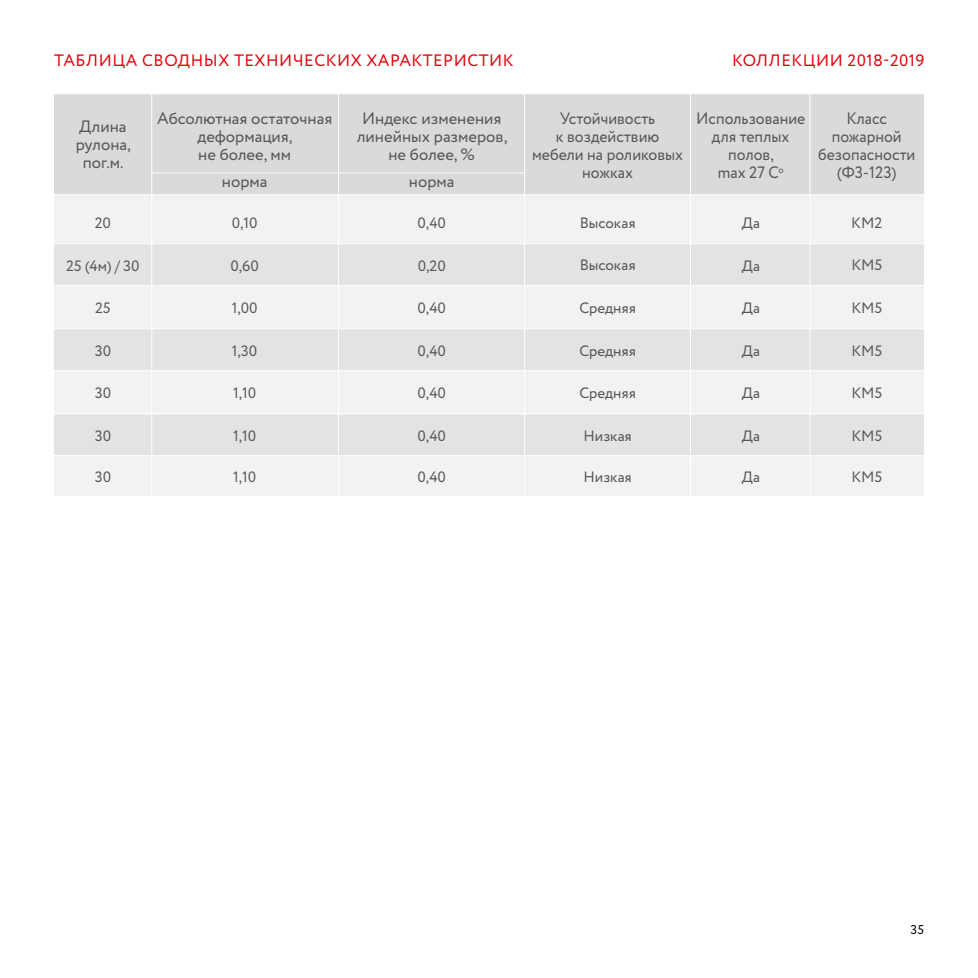
<style>
.page{position:relative;width:978px;height:978px;background:#fff}
.page>*{position:absolute;margin:0;border:0;box-sizing:border-box;transform-origin:0 0}
.t1{font:16.5px/18px "Circe";color:#565655;text-align:center;scale:.95 1}
.t2{font:16.5px/18px "Circe";color:#565655;text-align:center}
.t3{font:16.5px "Circe";letter-spacing:.035em;color:#e3000b}
.t4{font:15px "Circe";color:#565655}
.t5{font:12.75px "Circe";color:#000}
</style>
<div class="page">
<div style="left:53px;top:101px;width:872px;height:396px;background:#f2f2f2;border:1px solid #fff"></div>
<div style="left:53px;top:243px;width:872px;height:43px;background:#e3e3e3;border:1px solid #fff"></div>
<div style="left:53px;top:328px;width:872px;height:43px;background:#e3e3e3;border:1px solid #fff"></div>
<div style="left:53px;top:414px;width:872px;height:42px;background:#e3e3e3;border:1px solid #fff"></div>
<div style="left:53px;top:93px;width:872px;height:102px;background:#d9dada;border:1px solid #fff"></div>
<hr style="left:151px;top:93px;width:1px;height:403px;background:#fff">
<hr style="left:810px;top:93px;width:1px;height:403px;background:#fff">
<hr style="left:152px;top:173px;width:373px;height:1px;background:#fff">
<hr style="left:690px;top:93px;width:1px;height:403px;background:#fff">
<hr style="left:524px;top:93px;width:1px;height:403px;background:#fff">
<hr style="left:338px;top:93px;width:1px;height:403px;background:#fff">
<p class="t3" style="left:54px;top:49px;width:461px">ТАБЛИЦА СВОДНЫХ ТЕХНИЧЕСКИХ ХАРАКТЕРИСТИК</p>
<p class="t3" style="left:732px;top:49px;width:194px">КОЛЛЕКЦИИ 2018-2019</p>
<p class="t2" style="left:76px;top:118px;width:56px">Длина рулона, пог.м.</p>
<p class="t2" style="left:157px;top:110px;width:177px">Абсолютная остаточная деформация,<br>не более, мм</p>
<p class="t2" style="left:222px;top:173px;width:47px">норма</p>
<p class="t2" style="left:409px;top:173px;width:47px">норма</p>
<p class="t2" style="left:357px;top:110px;width:152px">Индекс изменения линейных размеров, не более, %</p>
<p class="t1" style="left:696px;top:110px;width:117px">Использование для теплых полов,<br>max 27 C<sup>o</sup></p>
<p class="t1" style="left:818px;top:110px;width:104px">Класс пожарной безопасности (Ф3-123)</p>
<p class="t1" style="left:532px;top:110px;width:161px">Устойчивость<br>к воздействию мебели на роликовых ножках</p>
<p class="t4" style="left:95px;top:213px;width:18px">20</p>
<p class="t4" style="left:66px;top:255px;width:75px">25 (4м) / 30</p>
<p class="t4" style="left:95px;top:298px;width:17px">25</p>
<p class="t4" style="left:95px;top:341px;width:18px">30</p>
<p class="t4" style="left:95px;top:383px;width:18px">30</p>
<p class="t4" style="left:95px;top:426px;width:18px">30</p>
<p class="t4" style="left:95px;top:467px;width:18px">30</p>
<p class="t4" style="left:232px;top:213px;width:27px">0,10</p>
<p class="t4" style="left:230px;top:255px;width:30px">0,60</p>
<p class="t4" style="left:232px;top:298px;width:27px">1,00</p>
<p class="t4" style="left:232px;top:341px;width:27px">1,30</p>
<p class="t4" style="left:233px;top:383px;width:25px">1,10</p>
<p class="t4" style="left:233px;top:426px;width:25px">1,10</p>
<p class="t4" style="left:233px;top:467px;width:25px">1,10</p>
<p class="t4" style="left:418px;top:213px;width:30px">0,40</p>
<p class="t4" style="left:418px;top:256px;width:30px">0,20</p>
<p class="t4" style="left:418px;top:298px;width:30px">0,40</p>
<p class="t4" style="left:418px;top:341px;width:30px">0,40</p>
<p class="t4" style="left:418px;top:383px;width:30px">0,40</p>
<p class="t4" style="left:418px;top:426px;width:30px">0,40</p>
<p class="t4" style="left:418px;top:467px;width:30px">0,40</p>
<p class="t4" style="left:580px;top:213px;width:57px">Высокая</p>
<p class="t4" style="left:580px;top:255px;width:57px">Высокая</p>
<p class="t4" style="left:579px;top:298px;width:58px">Средняя</p>
<p class="t4" style="left:579px;top:340px;width:58px">Средняя</p>
<p class="t4" style="left:579px;top:383px;width:58px">Средняя</p>
<p class="t4" style="left:583px;top:425px;width:50px">Низкая</p>
<p class="t4" style="left:583px;top:467px;width:50px">Низкая</p>
<p class="t4" style="left:742px;top:213px;width:20px">Да</p>
<p class="t4" style="left:742px;top:255px;width:20px">Да</p>
<p class="t4" style="left:742px;top:298px;width:20px">Да</p>
<p class="t4" style="left:742px;top:340px;width:20px">Да</p>
<p class="t4" style="left:742px;top:383px;width:20px">Да</p>
<p class="t4" style="left:742px;top:426px;width:20px">Да</p>
<p class="t4" style="left:742px;top:467px;width:20px">Да</p>
<p class="t4" style="left:851px;top:213px;width:33px">КМ2</p>
<p class="t4" style="left:851px;top:255px;width:32px">КМ5</p>
<p class="t4" style="left:851px;top:298px;width:32px">КМ5</p>
<p class="t4" style="left:851px;top:340px;width:32px">КМ5</p>
<p class="t4" style="left:851px;top:383px;width:32px">КМ5</p>
<p class="t4" style="left:851px;top:425px;width:32px">КМ5</p>
<p class="t4" style="left:851px;top:467px;width:32px">КМ5</p>
<p class="t5" style="left:911px;top:921px;width:15px">35</p>
</div>
